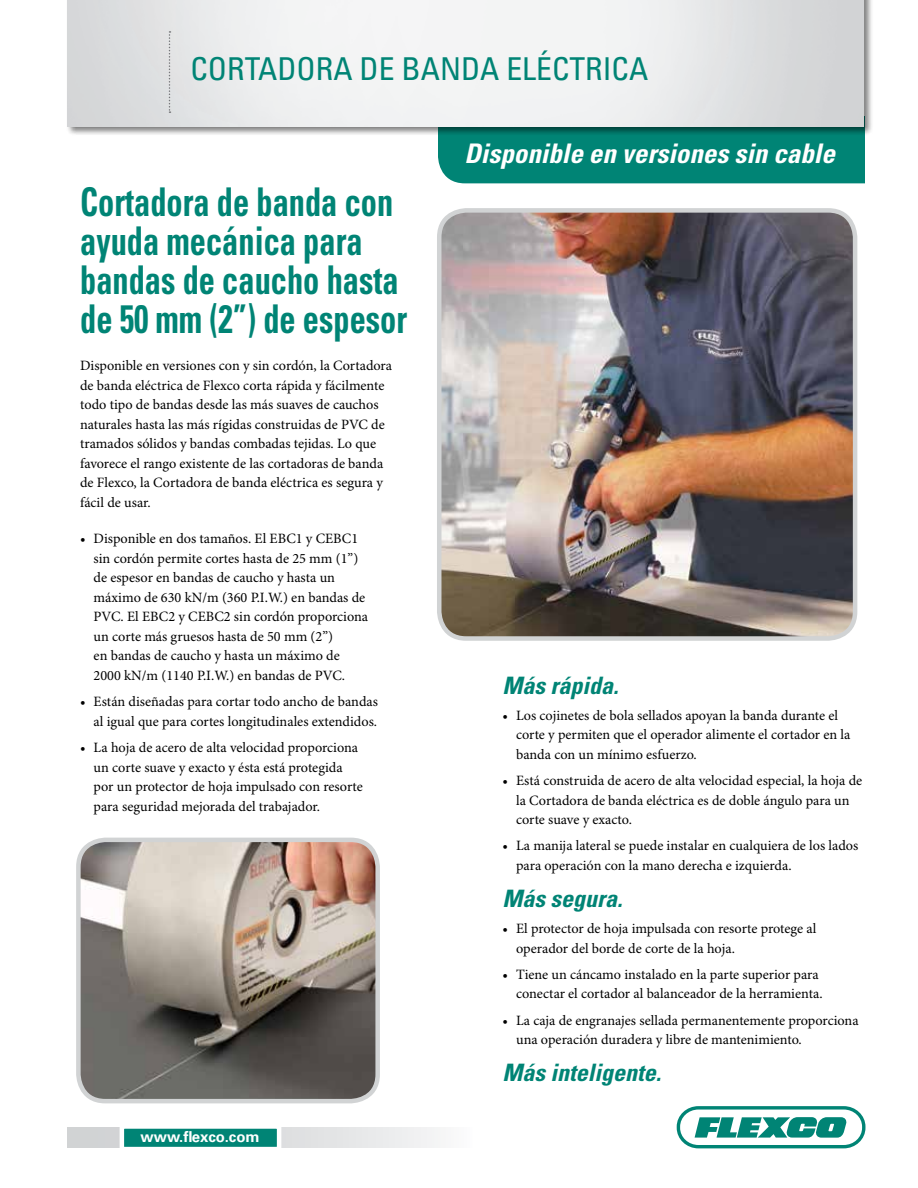
<style>
.page{position:relative;width:918px;height:1188px;background:#fff}
.page>*{position:absolute;margin:0;border:0;box-sizing:border-box;transform-origin:0 0}
.t1{font:700 condensed 39.6px/39px "Univers LT Std";color:#008475;scale:.82 1}
.t2{font:condensed 31.5px "Univers LT Std";color:#008475}
.t3{font:italic 700 condensed 27px "Univers LT Std";color:#fff}
.t4{font:italic 700 condensed 24px "Univers LT Std";color:#008475}
.t5{font:700 15.6px "Univers LT Std";color:#fff}
.t6{font:700 15px "Univers LT Std";color:#fff}
.t7{font:14.25px/19.5px "Minion Pro";color:#000}
</style>
<div class="page">
<div style="left:439px;top:136px;width:425px;height:47px;background:#008475"></div>
<div style="left:66px;top:0;width:808px;height:136px;background:#000;opacity:.5"></div>
<img style="left:68px;top:0;width:796px;height:126px">
<svg style="left:677px;top:1106px;width:188px;height:42px"></svg>
<svg style="left:68px;top:1128px;width:370px;height:20px"></svg>
<div style="left:120px;top:1124px;width:161px;height:27px;background:#008475;border:4px solid #fff"></div>
<img style="left:81px;top:840px;width:297px;height:261px">
<div style="left:76px;top:838px;width:304px;height:265px;border:4px solid #d1d3d4;border-radius:27px"></div>
<img style="left:442px;top:213px;width:413px;height:423px">
<div style="left:437px;top:208px;width:420px;height:433px;border:4px solid #d1d3d4;border-radius:27px"></div>
<svg style="left:169px;top:31px;width:2px;height:82px"></svg>
<h2 class="t2" style="left:190px;top:49px;width:459px">CORTADORA DE BANDA ELÉCTRICA</h2>
<h1 class="t1" style="left:80px;top:182px;width:400px">Cortadora de banda con ayuda mecánica para bandas de caucho hasta de 50 mm (2”) de espesor</h1>
<p class="t7" style="left:80px;top:356px;width:314px">Disponible en versiones con y sin cordón, la Cortadora de banda eléctrica de Flexco corta rápida y fácilmente todo tipo de bandas desde las más suaves de cauchos naturales hasta las más rígidas construidas de PVC de tramados sólidos y bandas combadas tejidas. Lo que favorece el rango existente de las cortadoras de banda de Flexco, la Cortadora de banda eléctrica es segura y fácil de usar.</p>
<p class="t7" style="left:94px;top:530px;width:276px;text-indent:-13px">• Disponible en dos tamaños. El EBC1 y CEBC1 sin cordón permite cortes hasta de 25 mm (1”) de espesor en bandas de caucho y hasta un máximo de 630 kN/m (360 P.I.W.) en bandas de PVC. El EBC2 y CEBC2 sin cordón proporciona un corte más gruesos hasta de 50 mm (2”)<br>en bandas de caucho y hasta un máximo de 2000 kN/m (1140 P.I.W.) en bandas de PVC.</p>
<p class="t7" style="left:80px;top:693px;width:299px;text-align:right">• Están diseñadas para cortar todo ancho de bandas al igual que para cortes longitudinales extendidos.</p>
<p class="t7" style="left:94px;top:738px;width:271px;text-indent:-13px">• La hoja de acero de alta velocidad proporciona un corte suave y exacto y ésta está protegida por un protector de hoja impulsado con resorte para seguridad mejorada del trabajador.</p>
<p class="t6" style="left:140px;top:1128px;width:121px">www.flexco.com</p>
<p class="t5" style="left:127px;top:1128px;width:126px">www.flexco.com</p>
<h3 class="t3" style="left:464px;top:137px;width:372px">Disponible en versiones sin cable</h3>
<h3 class="t4" style="left:503px;top:670px;width:117px">Más rápida.</h3>
<p class="t7" style="left:516px;top:706px;width:336px;text-indent:-13px">• Los cojinetes de bola sellados apoyan la banda durante el corte y permiten que el operador alimente el cortador en la banda con un mínimo esfuerzo.</p>
<p class="t7" style="left:516px;top:771px;width:348px;text-indent:-13px">• Está construida de acero de alta velocidad especial, la hoja de la Cortadora de banda eléctrica es de doble ángulo para un corte suave y exacto.</p>
<p class="t7" style="left:516px;top:837px;width:344px;text-indent:-13px">• La manija lateral se puede instalar en cualquiera de los lados para operación con la mano derecha e izquierda.</p>
<h3 class="t4" style="left:503px;top:884px;width:121px">Más segura.</h3>
<p class="t7" style="left:516px;top:919px;width:302px;text-indent:-13px">• El protector de hoja impulsada con resorte protege al operador del borde de corte de la hoja.</p>
<p class="t7" style="left:503px;top:965px;width:322px;text-align:right">• Tiene un cáncamo instalado en la parte superior para conectar el cortador al balanceador de la herramienta.</p>
<p class="t7" style="left:516px;top:1011px;width:344px;text-indent:-13px">• La caja de engranajes sellada permanentemente proporciona una operación duradera y libre de mantenimiento.</p>
<h3 class="t4" style="left:503px;top:1058px;width:160px">Más inteligente.</h3>
</div>
